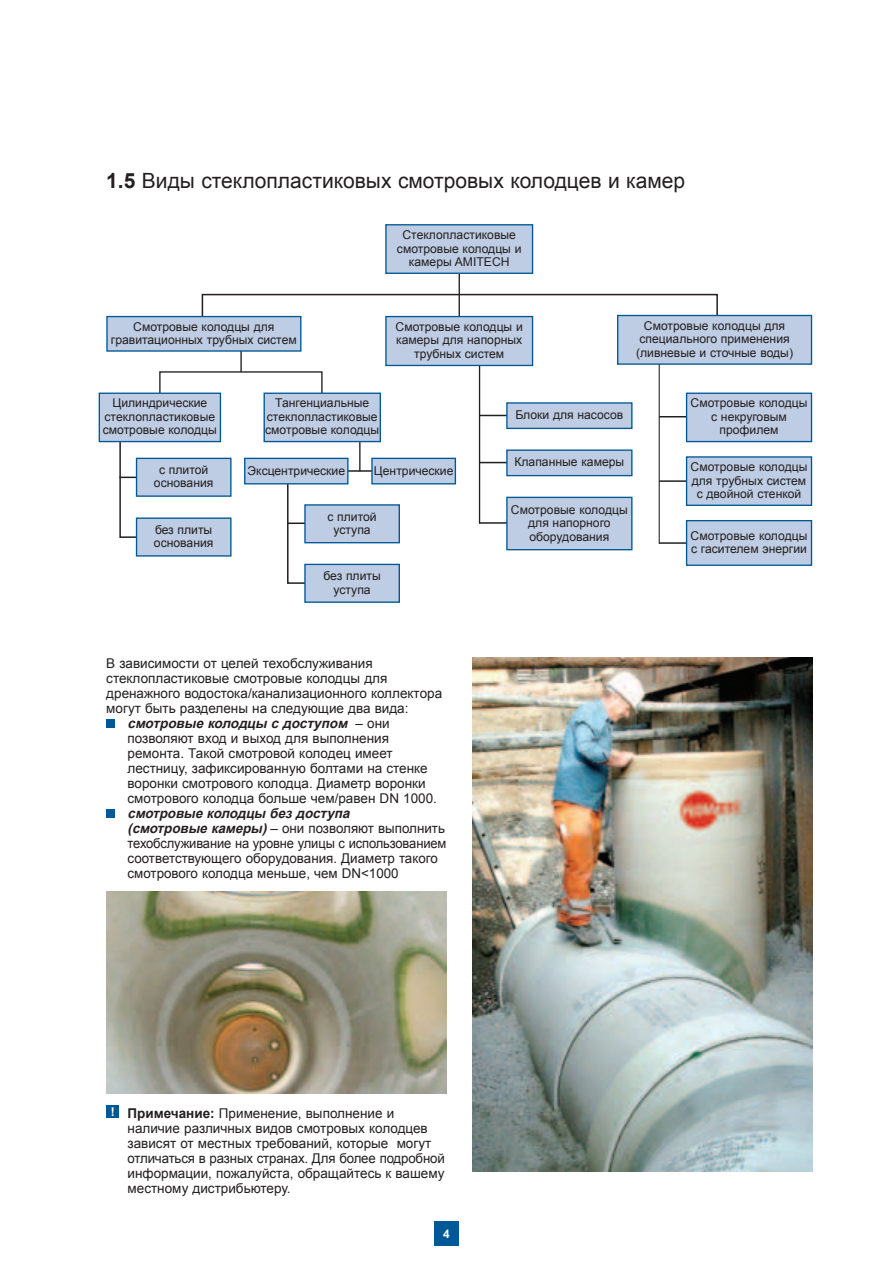
<style>
.page{position:relative;width:893px;height:1263px;background:#fff}
.page>*{position:absolute;margin:0;border:0;box-sizing:border-box;transform-origin:0 0}
.t1{font:21px "Arial";color:#231f20}
.t2{font:13.5px/15px "Arial";color:#231f20}
.t3{font:italic 700 13.5px "Arial";color:#231f20}
.t4{font:12.15px/13.5px "Arial";color:#231f20;text-align:center}
.t5{font:700 12px "Arial";color:#fff}
.s1{font-weight:700}
.s2{font-weight:400;font-style:normal}
.s3{font-weight:700;font-style:italic}
.s4{font-weight:700;font-size:12px;color:#fff}
</style>
<div class="page">
<div style="left:435px;top:1221px;width:24px;height:24px;background:#005996"></div>
<div style="left:106px;top:720px;width:9px;height:8px;background:#005996"></div>
<div style="left:106px;top:810px;width:9px;height:8px;background:#005996"></div>
<div style="left:106px;top:1105px;width:13px;height:13px;background:#005996"></div>
<svg style="left:201px;top:293px;width:518px;height:34px"></svg>
<hr style="left:659px;top:416px;width:30px;height:1px;background:#231f20">
<svg style="left:480px;top:415px;width:26px;height:1px"></svg>
<hr style="left:480px;top:522px;width:29px;height:2px;background:#231f20">
<hr style="left:479px;top:462px;width:30px;height:1px;background:#231f20">
<hr style="left:659px;top:480px;width:30px;height:2px;background:#231f20">
<hr style="left:659px;top:542px;width:30px;height:2px;background:#231f20">
<hr style="left:342px;top:470px;width:36px;height:2px;background:#231f20">
<svg style="left:119px;top:442px;width:31px;height:97px"></svg>
<svg style="left:286px;top:484px;width:31px;height:100px"></svg>
<svg style="left:159px;top:371px;width:164px;height:38px"></svg>
<hr style="left:459px;top:271px;width:1px;height:63px;background:#231f20">
<hr style="left:659px;top:336px;width:1px;height:208px;background:#231f20">
<hr style="left:479px;top:336px;width:1px;height:188px;background:#231f20">
<hr style="left:240px;top:336px;width:2px;height:36px;background:#231f20">
<hr style="left:359px;top:436px;width:1px;height:35px;background:#231f20">
<div style="left:386px;top:225px;width:147px;height:48px;background:#becde3"></div>
<div style="left:385px;top:224px;width:148px;height:50px;border:1px solid #005996"></div>
<div style="left:386px;top:317px;width:147px;height:48px;background:#becde3"></div>
<div style="left:385px;top:316px;width:148px;height:50px;border:1px solid #005996"></div>
<div style="left:264px;top:393px;width:116px;height:49px;background:#becde3"></div>
<div style="left:264px;top:393px;width:117px;height:49px;border:1px solid #005996"></div>
<div style="left:305px;top:505px;width:94px;height:38px;background:#becde3"></div>
<div style="left:304px;top:504px;width:96px;height:39px;border:1px solid #005996"></div>
<div style="left:305px;top:564px;width:94px;height:38px;background:#becde3"></div>
<div style="left:304px;top:564px;width:96px;height:39px;border:1px solid #005996"></div>
<div style="left:245px;top:458px;width:103px;height:26px;background:#becde3"></div>
<div style="left:244px;top:458px;width:105px;height:26px;border:1px solid #005996"></div>
<div style="left:372px;top:458px;width:83px;height:26px;background:#becde3"></div>
<div style="left:371px;top:458px;width:85px;height:26px;border:1px solid #005996"></div>
<div style="left:99px;top:393px;width:121px;height:49px;background:#becde3"></div>
<div style="left:99px;top:393px;width:122px;height:49px;border:1px solid #005996"></div>
<div style="left:137px;top:458px;width:94px;height:38px;background:#becde3"></div>
<div style="left:136px;top:458px;width:96px;height:39px;border:1px solid #005996"></div>
<div style="left:137px;top:518px;width:94px;height:38px;background:#becde3"></div>
<div style="left:136px;top:517px;width:96px;height:40px;border:1px solid #005996"></div>
<div style="left:687px;top:393px;width:124px;height:49px;background:#becde3"></div>
<div style="left:686px;top:393px;width:126px;height:49px;border:1px solid #005996"></div>
<div style="left:687px;top:457px;width:124px;height:48px;background:#becde3"></div>
<div style="left:686px;top:456px;width:126px;height:50px;border:1px solid #005996"></div>
<div style="left:687px;top:521px;width:124px;height:44px;background:#becde3"></div>
<div style="left:686px;top:520px;width:126px;height:46px;border:1px solid #005996"></div>
<div style="left:507px;top:403px;width:125px;height:25px;background:#becde3"></div>
<div style="left:506px;top:402px;width:126px;height:27px;border:1px solid #005996"></div>
<div style="left:507px;top:450px;width:125px;height:26px;background:#becde3"></div>
<div style="left:506px;top:449px;width:126px;height:27px;border:1px solid #005996"></div>
<div style="left:507px;top:497px;width:125px;height:53px;background:#becde3"></div>
<div style="left:506px;top:497px;width:126px;height:53px;border:1px solid #005996"></div>
<div style="left:618px;top:315px;width:193px;height:49px;background:#becde3"></div>
<div style="left:617px;top:315px;width:195px;height:50px;border:1px solid #005996"></div>
<div style="left:107px;top:317px;width:194px;height:34px;background:#becde3"></div>
<div style="left:106px;top:316px;width:195px;height:36px;border:1px solid #005996"></div>
<img style="left:472px;top:658px;width:340px;height:513px">
<img style="left:106px;top:892px;width:340px;height:202px">
<h1 class="t1" style="left:106px;top:167px;width:580px"><span class="s1">1.5</span> Виды стеклопластиковых смотровых колодцев и камер</h1>
<p class="t4" style="left:397px;top:228px;width:126px">Стеклопластиковые смотровые колодцы и камеры AMITECH</p>
<p class="t4" style="left:111px;top:320px;width:187px">Смотровые колодцы для гравитационных трубных систем</p>
<p class="t4" style="left:396px;top:320px;width:129px">Смотровые колодцы и камеры для напорных трубных систем</p>
<p class="t4" style="left:636px;top:319px;width:158px">Смотровые колодцы для специального применения (ливневые и сточные воды)</p>
<p class="t4" style="left:103px;top:397px;width:116px">Цилиндрические стеклопластиковые смотровые колодцы</p>
<p class="t4" style="left:154px;top:463px;width:61px">с плитой основания</p>
<p class="t4" style="left:154px;top:523px;width:61px;text-align:left">без плиты основания</p>
<p class="t4" style="left:265px;top:397px;width:116px">Тангенциальные стеклопластиковые смотровые колодцы</p>
<p class="t4" style="left:247px;top:464px;width:99px">Эксцентрические</p>
<p class="t4" style="left:374px;top:464px;width:81px">Центрические</p>
<p class="t4" style="left:327px;top:510px;width:51px">с плитой уступа</p>
<p class="t4" style="left:323px;top:569px;width:59px">без плиты уступа</p>
<p class="t4" style="left:515px;top:408px;width:109px">Блоки для насосов</p>
<p class="t4" style="left:514px;top:455px;width:111px">Клапанные камеры</p>
<p class="t4" style="left:511px;top:503px;width:118px">Смотровые колодцы для напорного оборудования</p>
<p class="t4" style="left:691px;top:397px;width:118px">Смотровые колодцы с некруговым профилем</p>
<p class="t4" style="left:691px;top:460px;width:118px">Смотровые колодцы для трубных систем с двойной стенкой</p>
<p class="t4" style="left:691px;top:529px;width:118px;text-align:left">Смотровые колодцы с гасителем энергии</p>
<p class="t2" style="left:106px;top:656px;width:268px">В зависимости от целей техобслуживания</p>
<p class="t2" style="left:106px;top:671px;width:283px">стеклопластиковые смотровые колодцы для</p>
<p class="t2" style="left:106px;top:686px;width:337px">дренажного водостока/канализационного коллектора</p>
<p class="t2" style="left:106px;top:701px;width:304px">могут быть разделены на следующие два вида:</p>
<p class="t3" style="left:128px;top:714px;width:264px">смотровые колодцы с доступом <span class="s2">– о н и</span></p>
<p class="t2" style="left:128px;top:731px;width:263px">позволяют вход и выход для выполнения</p>
<p class="t2" style="left:128px;top:746px;width:267px">ремонта. Такой смотровой колодец имеет</p>
<p class="t2" style="left:128px;top:761px;width:302px">лестницу, зафиксированную болтами на стенке</p>
<p class="t2" style="left:128px;top:776px;width:300px">воронки смотрового колодца. Диаметр воронки</p>
<p class="t2" style="left:128px;top:791px;width:311px">смотрового колодца больше чем/равен DN 1000.</p>
<p class="t2" style="left:128px;top:806px;width:320px"><span class="s3">смотровые колодцы бездоступа<br>(смотровые камеры)</span>– они позволяют выполнить техобслуживание на уровне улицы с использованием соответствующего оборудования. Диаметр такого смотрового колодца меньше, чем DN&lt;1000</p>
<p class="t2" style="left:128px;top:1106px;width:319px;text-indent:-17px"><span class="s4">!</span> <span class="s1">Примечание:</span> Применение, выполнение и наличие различных видов смотровых колодцев зависят от местных требований, которые могут отличаться в разных странах. Для более подробной информации, пожалуйста, обращайтесь к вашему местному дистрибьютеру.</p>
<p class="t5" style="left:443px;top:1225px;width:8px">4</p>
</div>
